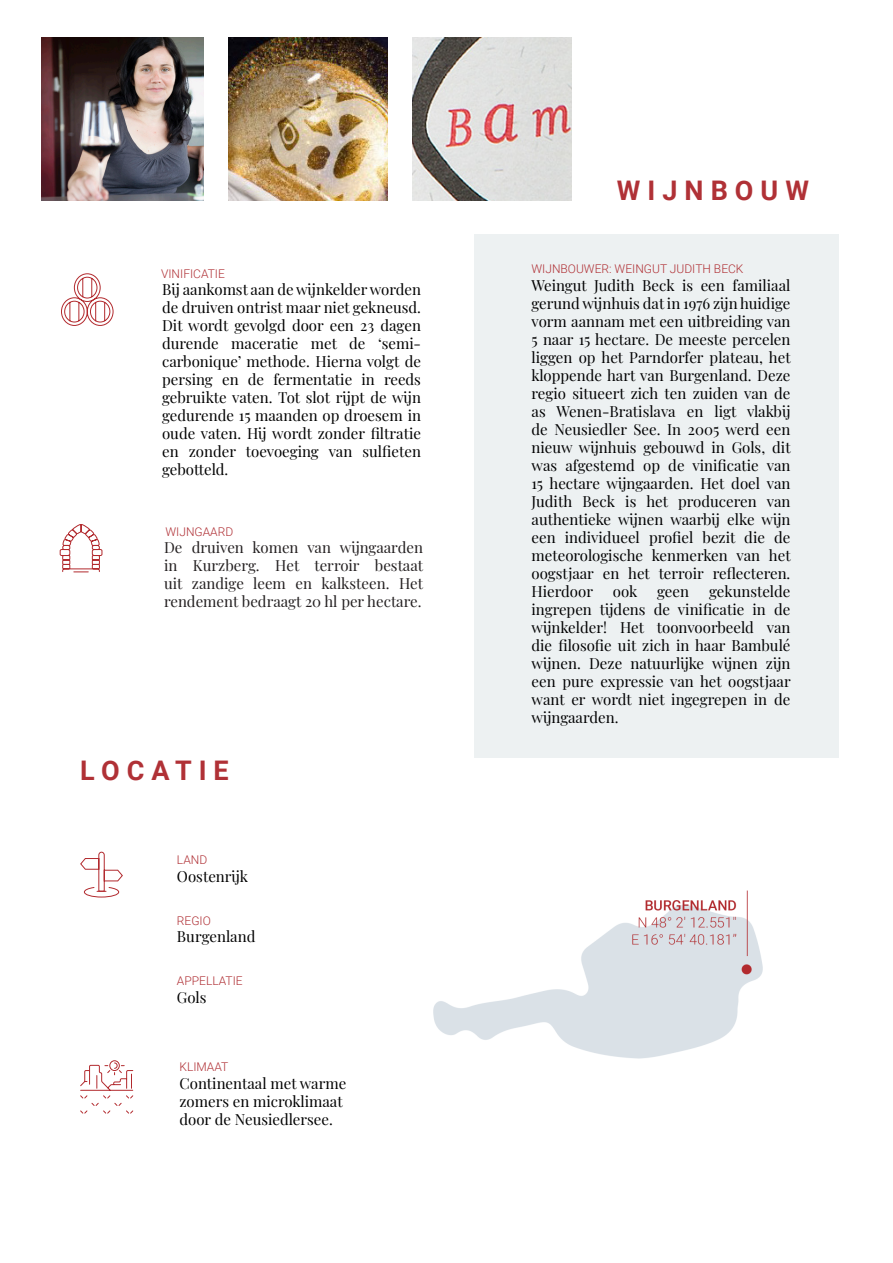
<style>
.page{position:relative;width:893px;height:1263px;background:#fff}
.page>*{position:absolute;margin:0;border:0;box-sizing:border-box;transform-origin:0 0}
.t1{font:700 27px "Roboto";letter-spacing:.26em;color:#b03136}
.t2{font:15px/18px "Playfair Display";color:#000001;text-align:justify}
.t3{font:15px/18px "Playfair Display";color:#231f20;text-align:justify}
.t4{font:300 12px "Roboto";color:#b03136}
</style>
<div class="page">
<svg style="left:80px;top:851px;width:43px;height:47px"></svg>
<img style="left:433px;top:890px;width:330px;height:169px">
<svg style="left:80px;top:1060px;width:54px;height:54px"></svg>
<div style="left:475px;top:235px;width:364px;height:523px;background:#edf1f2"></div>
<svg style="left:61px;top:273px;width:53px;height:53px"></svg>
<svg style="left:59px;top:524px;width:44px;height:49px"></svg>
<img style="left:41px;top:38px;width:162px;height:163px">
<img style="left:229px;top:38px;width:159px;height:163px">
<img style="left:413px;top:38px;width:159px;height:163px">
<p class="t4" style="left:161px;top:265px;width:65px">VINIFICATIE</p>
<p class="t2" style="left:162px;top:279px;width:260px">Bij aankomst aan de wijnkelder worden de druiven ontrist maar niet gekneusd.<br>Dit wordt gevolgd door een 23 dagen durende maceratie met de ‘semi&shy;carbonique’ methode. Hierna volgt de persing en de fermentatie in reeds gebruikte vaten. Tot slot rijpt de wijn gedurende 15 maanden op droesem in oude vaten. Hij wordt zonder filtratie en zonder toevoeging van sulfieten gebotteld.</p>
<p class="t4" style="left:166px;top:523px;width:69px">WIJNGAARD</p>
<p class="t3" style="left:164px;top:537px;width:261px">De druiven komen van wijngaarden in Kurzberg. Het terroir bestaat uit zandige leem en kalksteen. Het rendement bedraagt 20 hl per hectare.</p>
<p class="t1" style="left:80px;top:751px;width:150px">LOCATIE</p>
<p class="t4" style="left:177px;top:852px;width:32px">LAND</p>
<p class="t2" style="left:177px;top:866px;width:73px">Oostenrijk</p>
<p class="t4" style="left:177px;top:912px;width:35px">REGIO</p>
<p class="t2" style="left:177px;top:926px;width:80px">Burgenland</p>
<p class="t4" style="left:177px;top:972px;width:67px">APPELLATIE</p>
<p class="t2" style="left:177px;top:987px;width:31px">Gols</p>
<p class="t4" style="left:179px;top:1058px;width:50px">KLIMAAT</p>
<p class="t2" style="left:179px;top:1073px;width:168px;text-align:left">Continentaal met warme zomers en microklimaat door de Neusiedlersee.</p>
<p class="t1" style="left:617px;top:172px;width:194px">WIJNBOUW</p>
<p class="t4" style="left:531px;top:261px;width:213px">WIJNBOUWER: WEINGUT JUDITH BECK</p>
<p class="t2" style="left:531px;top:275px;width:261px">Weingut Judith Beck is een familiaal gerund wijnhuis dat in 1976 zijn huidige vorm aannam met een uitbreiding van 5 naar 15 hectare. De meeste percelen liggen op het Parndorfer plateau, het kloppende hart van Burgenland. Deze regio situeert zich ten zuiden van de as Wenen-Bratislava en ligt vlakbij de Neusiedler See. In 2005 werd een nieuw wijnhuis gebouwd in Gols, dit was afgestemd op de vinificatie van 15 hectare wijngaarden. Het doel van Judith Beck is het produceren van authentieke wijnen waarbij elke wijn een individueel profiel bezit die de meteorologische kenmerken van het oogstjaar en het terroir reflecteren.<br>Hierdoor</p>
<p class="t2" style="left:531px;top:581px;width:261px;text-indent:178px">gekunstelde ingrepen tijdens de vinificatie in de wijnkelder! Het toonvoorbeeld van die filosofie uit zich in haar Bambulé wijnen. Deze natuurlijke wijnen zijn een pure expressie van het oogstjaar want er wordt niet ingegrepen in de wijngaarden.</p>
<p class="t2" style="left:613px;top:581px;width:26px">ook</p>
<p class="t2" style="left:657px;top:581px;width:33px">geen</p>
</div>
